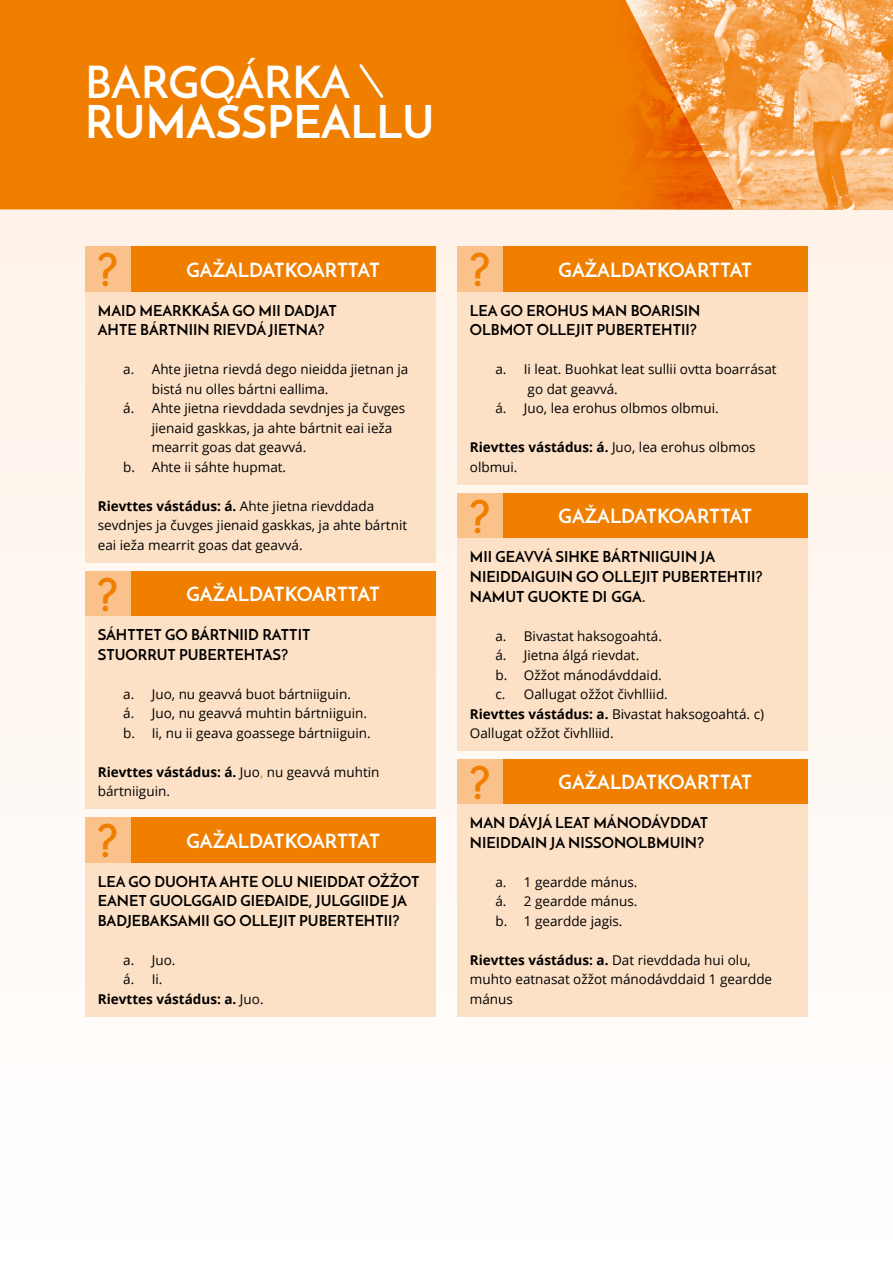
<style>
.page{position:relative;width:893px;height:1263px;background:#fff}
.page>*{position:absolute;margin:0;border:0;box-sizing:border-box;transform-origin:0 0}
.Heading_Tema{font:700 45px/40.5px "Josefin Sans";color:#fff}
.Tittel_2_-_Hvit{font:700 45px "Josefin Sans";color:#f07f00}
.Heading_2{font:700 19.5px "Josefin Sans";color:#fff}
.Heading_2-2{font:700 15px/19.5px "Josefin Sans";color:#000}
.Brødpunkt_-_Bokstave{font:13.5px/19.5px "Open Sans";color:#000}
.Brød{font:13.5px/19.5px "Open Sans";color:#000}
.Brød-2{font:700 13.5px "Open Sans";color:#000}
.s1{font-weight:600}
.s2{font-weight:700}
.s3{color:#f07f00}
.s4{font-weight:400}
</style>
<div class="page">
<div style="left:0;top:209px;width:893px;height:1032px;background:linear-gradient(to bottom,#fff2e8,#fffefe)"></div>
<img style="left:733px;top:0;width:160px;height:209px">
<svg style="left:0;top:0;width:733px;height:209px;background:#f08007"></svg>
<div style="left:130px;top:247px;width:306px;height:45px;background:#f07f00"></div>
<div style="left:85px;top:247px;width:45px;height:45px;background:#fac28a"></div>
<div style="left:502px;top:247px;width:306px;height:45px;background:#f07f00"></div>
<div style="left:457px;top:247px;width:45px;height:45px;background:#fac28a"></div>
<div style="left:502px;top:493px;width:306px;height:45px;background:#f07f00"></div>
<div style="left:457px;top:493px;width:45px;height:45px;background:#fac28a"></div>
<div style="left:502px;top:759px;width:306px;height:45px;background:#f07f00"></div>
<div style="left:457px;top:759px;width:45px;height:45px;background:#fac28a"></div>
<div style="left:130px;top:571px;width:306px;height:45px;background:#f07f00"></div>
<div style="left:85px;top:571px;width:45px;height:45px;background:#fac28a"></div>
<div style="left:130px;top:818px;width:306px;height:45px;background:#f07f00"></div>
<div style="left:85px;top:818px;width:45px;height:45px;background:#fac28a"></div>
<div style="left:85px;top:292px;width:351px;height:271px;background:#fde1c6"></div>
<div style="left:457px;top:292px;width:351px;height:193px;background:#fde1c6"></div>
<div style="left:457px;top:538px;width:351px;height:213px;background:#fde1c6"></div>
<div style="left:457px;top:804px;width:351px;height:212px;background:#fde1c6"></div>
<div style="left:85px;top:616px;width:351px;height:193px;background:#fde1c6"></div>
<div style="left:85px;top:863px;width:351px;height:153px;background:#fde1c6"></div>
<svg style="left:357px;top:62px;width:29px;height:38px"></svg>
<p class="Heading_Tema" style="left:85px;top:61px;width:351px"><span class="s1">BARGOÁRKA<br></span>RUMAŠSPEALLU</p>
<p class="Tittel_2_-_Hvit" style="left:97px;top:242px;width:23px">?</p>
<p class="Heading_2" style="left:187px;top:257px;width:195px">GAŽALDATKOARTTAT</p>
<p class="Tittel_2_-_Hvit" style="left:469px;top:242px;width:23px">?</p>
<p class="Heading_2" style="left:559px;top:257px;width:195px">GAŽALDATKOARTTAT</p>
<p class="Heading_2-2" style="left:98px;top:301px;width:241px">MAID MEARKKAŠA GO MII DADJAT<br>AHTE BÁRTNIIN RIEVDÁ JIETNA?</p>
<p class="Brødpunkt_-_Bokstave" style="left:152px;top:359px;width:258px;text-indent:-28px">a. Ahte jietna rievdá dego nieidda jietnan ja bistá nu olles bártni eallima.</p>
<p class="Brødpunkt_-_Bokstave" style="left:152px;top:398px;width:255px;text-indent:-28px">á. Ahte jietna rievddada sevdnjes ja čuvges jienaid gaskkas, ja ahte bártnit eai ieža mearrit goas dat geavvá.</p>
<p class="Brødpunkt_-_Bokstave" style="left:123px;top:457px;width:164px">b. Ahte ii sáhte hupmat.</p>
<p class="Brød" style="left:98px;top:496px;width:311px"><span class="s2">Rievttes vástádus: á.</span> Ahte jietna rievddada sevdnjes ja čuvges jienaid gaskkas, ja ahte bártnit eai ieža mearrit goas dat geavvá.</p>
<p class="Tittel_2_-_Hvit" style="left:97px;top:566px;width:23px">?</p>
<p class="Heading_2" style="left:187px;top:582px;width:195px">GAŽALDATKOARTTAT</p>
<p class="Heading_2-2" style="left:98px;top:625px;width:214px">SÁHTTET GO BÁRTNIID RATTIT<br>STUORRUT PUBERTEHTAS?</p>
<p class="Brødpunkt_-_Bokstave" style="left:123px;top:684px;width:229px">a. Juo, nu geavvá buot bártniiguin.</p>
<p class="Brødpunkt_-_Bokstave" style="left:123px;top:703px;width:245px">á. Juo, nu geavvá muhtin bártniiguin.</p>
<p class="Brødpunkt_-_Bokstave" style="left:123px;top:723px;width:249px">b. Ii, nu ii geava goassege bártniiguin.</p>
<p class="Brød" style="left:98px;top:762px;width:283px"><span class="s2">Rievttes vástádus: á.</span> Juo<span class="s3">,</span> nu geavvá muhtin bártniiguin.</p>
<p class="Tittel_2_-_Hvit" style="left:97px;top:813px;width:23px">?</p>
<p class="Heading_2" style="left:187px;top:828px;width:195px">GAŽALDATKOARTTAT</p>
<p class="Heading_2-2" style="left:98px;top:872px;width:323px">LEA GO DUOHTA AHTE OLU NIEIDDAT OŽŽOT<br>EANET GUOLGGAID GIEĐAIDE, JULGGIIDE JA<br>BADJEBAKSAMII GO OLLEJIT PUBERTEHTII?</p>
<p class="Brødpunkt_-_Bokstave" style="left:123px;top:950px;width:54px">a. Juo.</p>
<p class="Brødpunkt_-_Bokstave" style="left:123px;top:969px;width:41px">á. Ii.</p>
<p class="Brød-2" style="left:98px;top:989px;width:167px">Rievttes vástádus: a. <span class="s4">Juo.</span></p>
<p class="Heading_2-2" style="left:470px;top:301px;width:232px">LEA GO EROHUS MAN BOARISIN<br>OLBMOT OLLEJIT PUBERTEHTII?</p>
<p class="Brødpunkt_-_Bokstave" style="left:528px;top:359px;width:250px;text-indent:-32px">a. Ii leat. Buohkat leat sullii ovtta boarrásat go dat geavvá.</p>
<p class="Brødpunkt_-_Bokstave" style="left:495px;top:398px;width:225px">á. Juo, lea erohus olbmos olbmui.</p>
<p class="Brød" style="left:470px;top:437px;width:287px"><span class="s2">Rievttes vástádus: á.</span> Juo, lea erohus olbmos olbmui.</p>
<p class="Tittel_2_-_Hvit" style="left:469px;top:489px;width:23px">?</p>
<p class="Heading_2" style="left:559px;top:504px;width:195px">GAŽALDATKOARTTAT</p>
<p class="Heading_2-2" style="left:470px;top:547px;width:294px">MII GEAVVÁ SIHKE BÁRTNIIGUIN JA<br>NIEIDDAIGUIN GO OLLEJIT PUBERTEHTII?<br>NAMUT GUOKTE DIŊGGA.</p>
<p class="Brødpunkt_-_Bokstave" style="left:495px;top:625px;width:168px">a. Bivastat haksogoahtá.</p>
<p class="Brødpunkt_-_Bokstave" style="left:495px;top:645px;width:145px">á. Jietna álgá rievdat.</p>
<p class="Brødpunkt_-_Bokstave" style="left:495px;top:664px;width:168px">b. Ožžot mánodávddaid.</p>
<p class="Brødpunkt_-_Bokstave" style="left:495px;top:684px;width:174px">c. Oallugat ožžot čivhlliid.</p>
<p class="Brød" style="left:470px;top:703px;width:296px"><span class="s2">Rievttes vástádus: a.</span> Bivastat haksogoahtá. c)<br>Oallugat ožžot čivhlliid.</p>
<p class="Tittel_2_-_Hvit" style="left:469px;top:754px;width:23px">?</p>
<p class="Heading_2" style="left:559px;top:770px;width:195px">GAŽALDATKOARTTAT</p>
<p class="Heading_2-2" style="left:470px;top:813px;width:240px">MAN DÁVJÁ LEAT MÁNODÁVDDAT<br>NIEIDDAIN JA NISSONOLBMUIN?</p>
<p class="Brødpunkt_-_Bokstave" style="left:495px;top:872px;width:144px">a. 1 geardde mánus.</p>
<p class="Brødpunkt_-_Bokstave" style="left:495px;top:891px;width:144px">á. 2 geardde mánus.</p>
<p class="Brødpunkt_-_Bokstave" style="left:495px;top:911px;width:129px">b. 1 geardde jagis.</p>
<p class="Brød" style="left:470px;top:950px;width:304px"><span class="s2">Rievttes vástádus: a.</span> Dat rievddada hui olu, muhto eatnasat ožžot mánodávddaid 1 geardde mánus</p>
</div>
